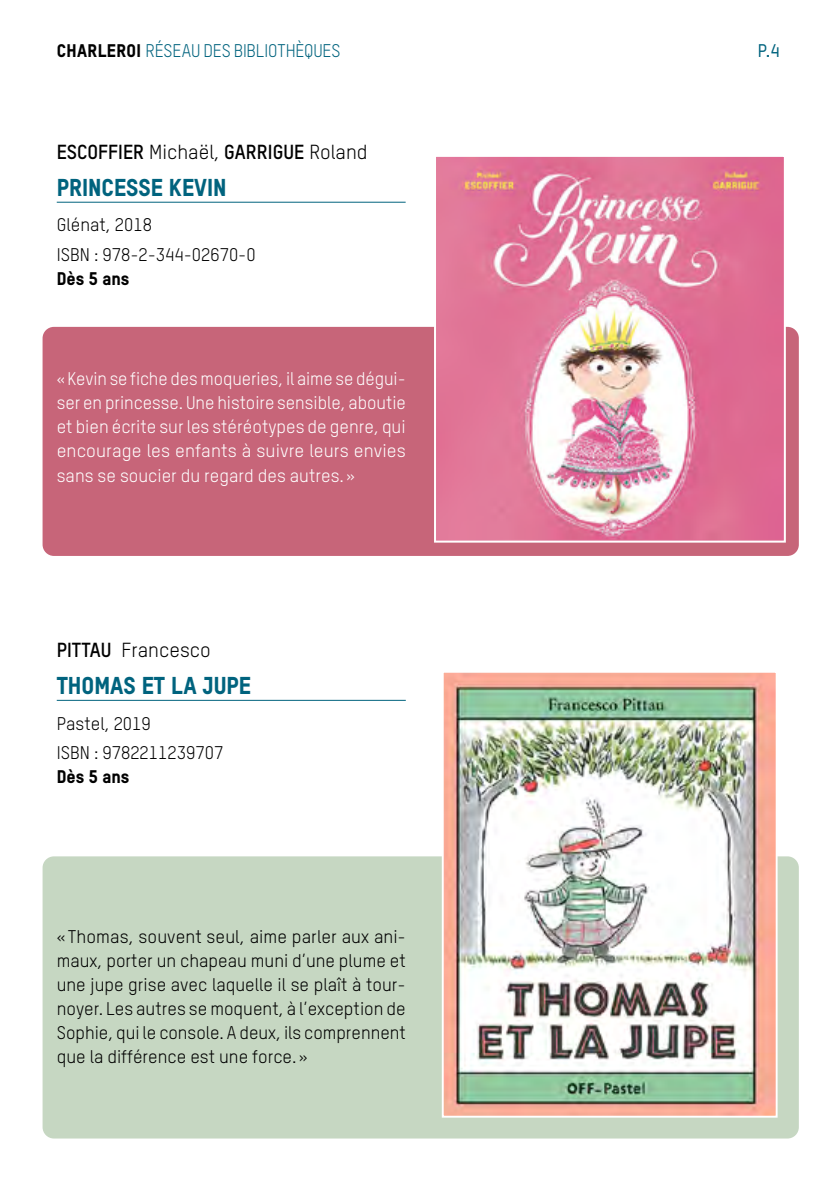
<style>
.page{position:relative;width:840px;height:1191px;background:#fff}
.page>*{position:absolute;margin:0;border:0;box-sizing:border-box;transform-origin:0 0}
.t1{font:800 24px "TSTAR";color:#00637e}
.t2{font:700 20px "TSTAR";color:#000}
.t3{font:20px "TSTAR";color:#000}
.t4{font:18px/24px "TSTAR";color:#000}
.t5{font:18px/24px "TSTAR";color:#fff;text-align:justify}
.t6{font:18px "TSTAR";letter-spacing:-.005em;color:#00637e}
.t7{font:800 18px "TSTAR";color:#000}
.t8{font:500 18px "TSTAR";color:#00637e}
.s1{font-weight:800;color:#000}
.s2{font-weight:400}
.s3{font-weight:700}
</style>
<div class="page">
<div style="left:43px;top:856px;width:755px;height:282px;background:#c6d7c2;border-radius:11px"></div>
<div style="left:43px;top:327px;width:755px;height:229px;background:#c76579;border-radius:11px"></div>
<hr style="left:57px;top:202px;width:348px;height:1px;background:#00637e">
<img style="left:437px;top:158px;width:345px;height:381px">
<div style="left:434px;top:155px;width:351px;height:387px;border:2px solid #fff"></div>
<img style="left:444px;top:674px;width:330px;height:440px">
<div style="left:441px;top:671px;width:336px;height:446px;border:2px solid #fff"></div>
<hr style="left:57px;top:700px;width:348px;height:1px;background:#00637e">
<p class="t6" style="left:57px;top:40px;width:285px"><span class="s1">CHARLEROI</span> RÉSEAU DES BIBLIOTHÈQUES</p>
<p class="t8" style="left:757px;top:40px;width:23px">P.4</p>
<p class="t2" style="left:57px;top:139px;width:312px">ESCOFFIER <span class="s2">Michaël,</span> GARRIGUE <span class="s2">Roland</span></p>
<h1 class="t1" style="left:57px;top:173px;width:171px">PRINCESSE KEVIN</h1>
<p class="t4" style="left:57px;top:210px;width:200px;line-height:29.6px">Glénat, 2018<br>ISBN : 978-2-344-02670-0</p>
<p class="t7" style="left:57px;top:267px;width:74px">Dès 5 ans</p>
<p class="t5" style="left:57px;top:367px;width:350px">«Kevin se fiche des moqueries, il aime se dégui&shy;ser en princesse. Une histoire sensible, aboutie et bien écrite sur les stéréotypes de genre, qui encourage les enfants à suivre leurs envies sans se soucier du regard des autres. »</p>
<p class="t3" style="left:57px;top:638px;width:155px"><span class="s3">PITTAU</span> Francesco</p>
<h1 class="t1" style="left:57px;top:671px;width:196px">THOMAS ET LA JUPE</h1>
<p class="t4" style="left:57px;top:708px;width:168px;line-height:29.6px">Pastel, 2019<br>ISBN : 9782211239707</p>
<p class="t7" style="left:57px;top:765px;width:74px">Dès 5 ans</p>
<p class="t4" style="left:57px;top:924px;width:350px;text-align:justify">« Thomas, souvent seul, aime parler aux ani&shy;maux, porter un chapeau muni d’une plume et une jupe grise avec laquelle il se plaît à tour&shy;noyer. Les autres se moquent, à l’exception de Sophie, qui le console. A deux, ils comprennent que la différence est une force. »</p>
</div>
